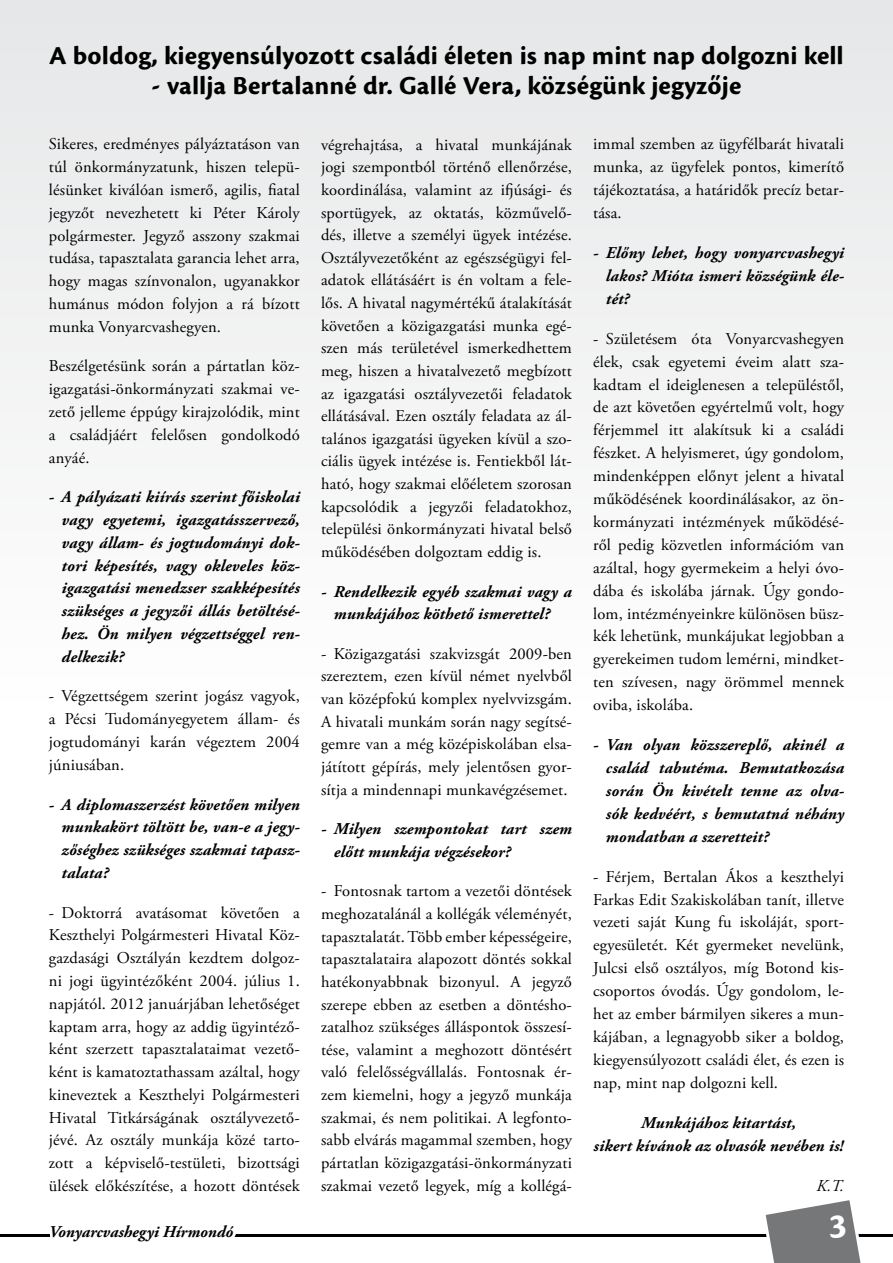
<style>
.page{position:relative;width:893px;height:1263px;background:#fff}
.page>*{position:absolute;margin:0;border:0;box-sizing:border-box;transform-origin:0 0}
.t1{font:36px "Cronos Pro Bold Capt";color:#fff}
.t2{font:27px "Cronos Pro Bold Capt";letter-spacing:.005em;color:#000}
.t3{font:16.5px/22.6px "Adobe Garamond Pro";letter-spacing:.01em;color:#000;text-align:justify}
.t4{font:italic 700 16.5px/22.8px "Adobe Garamond Pro";letter-spacing:.01em;color:#000;text-align:justify}
.t5{font:italic 16.5px "Adobe Garamond Pro";color:#000}
</style>
<div class="page">
<div style="left:0;top:0;width:893px;height:702px;background:#f2f2f3"></div>
<hr style="left:0;top:1234px;width:893px;height:3px;background:#000">
<svg style="left:765px;top:1200px;width:96px;height:63px"></svg>
<svg style="left:50px;top:1234px;width:186px;height:3px"></svg>
<h2 class="t2" style="left:49px;top:40px;width:796px">A boldog, kiegyensúlyozott családi életen is nap mint nap dolgozni kell</h2>
<h2 class="t2" style="left:152px;top:70px;width:591px">- vallja Bertalanné dr. Gallé Vera, községünk jegyzője</h2>
<p class="t3" style="left:49px;top:133px;width:252px">Sikeres, eredményes pályáztatáson van túl önkormányzatunk, hiszen telepü&shy;lésünket kiválóan ismerő, agilis, fiatal jegyzőt nevezhetett ki Péter Károly polgármester. Jegyző asszony szakmai tudása, tapasztalata garancia lehet arra, hogy magas színvonalon, ugyanakkor humánus módon folyjon a rá bízott munka Vonyarcvashegyen.</p>
<p class="t3" style="left:49px;top:355px;width:252px">Beszélgetésünk során a pártatlan köz&shy;igazgatási-önkormányzati szakmai ve&shy;zető jelleme éppúgy kirajzolódik, mint a családjáért felelősen gondolkodó anyáé.</p>
<p class="t4" style="left:62px;top:486px;width:240px;text-indent:-13px">- A pályázati kiírás szerint főiskolai vagy egyetemi, igazgatásszervező, vagy állam- és jogtudományi dok&shy;tori képesítés, vagy okleveles köz&shy;igazgatási menedzser szakképesítés szükséges a jegyzői állás betöltésé&shy;hez. Ön milyen végzettséggel ren&shy;delkezik?</p>
<p class="t3" style="left:49px;top:685px;width:252px">- Végzettségem szerint jogász vagyok, a Pécsi Tudományegyetem állam- és jogtudományi karán végeztem 2004 júniusában.</p>
<p class="t4" style="left:62px;top:793px;width:240px;text-indent:-13px">- A diplomaszerzést követően milyen munkakört töltött be, van-e a jegy&shy;zőséghez szükséges szakmai tapasz&shy;talata?</p>
<p class="t3" style="left:49px;top:901px;width:252px">- Doktorrá avatásomat követően a Keszthelyi Polgármesteri Hivatal Köz&shy;gazdasági Osztályán kezdtem dolgoz&shy;ni jogi ügyintézőként 2004. július 1. napjától. 2012 januárjában lehetőséget kaptam arra, hogy az addig ügyintéző&shy;ként szerzett tapasztalataimat vezető&shy;ként is kamatoztathassam azáltal, hogy kineveztek a Keszthelyi Polgármesteri Hivatal Titkárságának osztályvezető&shy;jévé. Az osztály munkája közé tarto&shy;zott a képviselő-testületi, bizottsági ülések előkészítése, a hozott döntések</p>
<p class="t3" style="left:593px;top:133px;width:252px">immal szemben az ügyfélbarát hivatali munka, az ügyfelek pontos, kimerítő tájékoztatása, a határidők precíz betar&shy;tása.</p>
<p class="t4" style="left:606px;top:242px;width:240px;text-indent:-13px">- Előny lehet, hogy vonyarcvashegyi lakos? Mióta ismeri községünk éle&shy;tét?</p>
<p class="t3" style="left:593px;top:328px;width:252px">- Születésem óta Vonyarcvashegyen élek, csak egyetemi éveim alatt sza&shy;kadtam el ideiglenesen a településtől, de azt követően egyértelmű volt, hogy férjemmel itt alakítsuk ki a családi fészket. A helyismeret, úgy gondolom, mindenképpen előnyt jelent a hivatal működésének koordinálásakor, az ön&shy;kormányzati intézmények működésé&shy;ről pedig közvetlen információm van azáltal, hogy gyermekeim a helyi óvo&shy;dába és iskolába járnak. Úgy gondo&shy;lom, intézményeinkre különösen büsz&shy;kék lehetünk, munkájukat legjobban a gyerekeimen tudom lemérni, mindket&shy;ten szívesen, nagy örömmel mennek oviba, iskolába.</p>
<p class="t4" style="left:606px;top:734px;width:240px;text-indent:-13px">- Van olyan közszereplő, akinél a család tabutéma. Bemutatkozása során Ön kivételt tenne az olva&shy;sók kedvéért, s bemutatná néhány mondatban a szeretteit?</p>
<p class="t3" style="left:593px;top:865px;width:252px">- Férjem, Bertalan Ákos a keszthelyi Farkas Edit Szakiskolában tanít, illetve vezeti saját Kung fu iskoláját, sport&shy;egyesületét. Két gyermeket nevelünk, Julcsi első osztályos, míg Botond kis&shy;csoportos óvodás. Úgy gondolom, le&shy;het az ember bármilyen sikeres a mun&shy;kájában, a legnagyobb siker a boldog, kiegyensúlyozott családi élet, és ezen is nap, mint nap dolgozni kell.</p>
<p class="t4" style="left:594px;top:1111px;width:251px;text-align:center">Munkájához kitartást,<br>sikert kívánok az olvasók nevében is!</p>
<p class="t5" style="left:816px;top:1175px;width:29px">K.T.</p>
<p class="t3" style="left:321px;top:134px;width:252px">végrehajtása, a hivatal munkájának jogi szempontból történő ellenőrzése, koordinálása, valamint az ifjúsági- és sportügyek, az oktatás, közművelő&shy;dés, illetve a személyi ügyek intézése.<br>Osztályvezetőként az egészségügyi fel&shy;adatok ellátásáért is én voltam a fele&shy;lős. A hivatal nagymértékű átalakítását követően a közigazgatási munka egé&shy;szen más területével ismerkedhettem meg, hiszen a hivatalvezető megbízott az igazgatási osztályvezetői feladatok ellátásával. Ezen osztály feladata az ál&shy;talános igazgatási ügyeken kívül a szo&shy;ciális ügyek intézése is. Fentiekből lát&shy;ható, hogy szakmai előéletem szorosan kapcsolódik a jegyzői feladatokhoz, települési önkormányzati hivatal belső működésében dolgoztam eddig is.</p>
<p class="t4" style="left:321px;top:580px;width:252px;text-align:center">- Rendelkezik egyéb szakmai vagy a munkájához köthető ismerettel?</p>
<p class="t3" style="left:321px;top:643px;width:252px">- Közigazgatási szakvizsgát 2009-ben szereztem, ezen kívül német nyelvből van középfokú komplex nyelvvizsgám.<br>A hivatali munkám során nagy segítsé&shy;gemre van a még középiskolában elsa&shy;játított gépírás, mely jelentősen gyor&shy;sítja a mindennapi munkavégzésemet.</p>
<p class="t4" style="left:334px;top:818px;width:240px;text-indent:-13px">- Milyen szempontokat tart szem előtt munkája végzésekor?</p>
<p class="t3" style="left:321px;top:880px;width:252px">- Fontosnak tartom a vezetői döntések meghozatalánál a kollégák véleményét, tapasztalatát. Több ember képességeire, tapasztalataira alapozott döntés sokkal hatékonyabbnak bizonyul. A jegyző szerepe ebben az esetben a döntésho&shy;zatalhoz szükséges álláspontok összesí&shy;tése, valamint a meghozott döntésért való felelősségvállalás. Fontosnak ér&shy;zem kiemelni, hogy a jegyző munkája szakmai, és nem politikai. A legfonto&shy;sabb elvárás magammal szemben, hogy pártatlan közigazgatási-önkormányzati szakmai vezető legyek, míg a kollégá-</p>
<p class="t4" style="left:49px;top:1220px;width:186px">Vonyarcvashegyi Hírmondó</p>
<h1 class="t1" style="left:829px;top:1205px;width:20px">3</h1>
</div>
